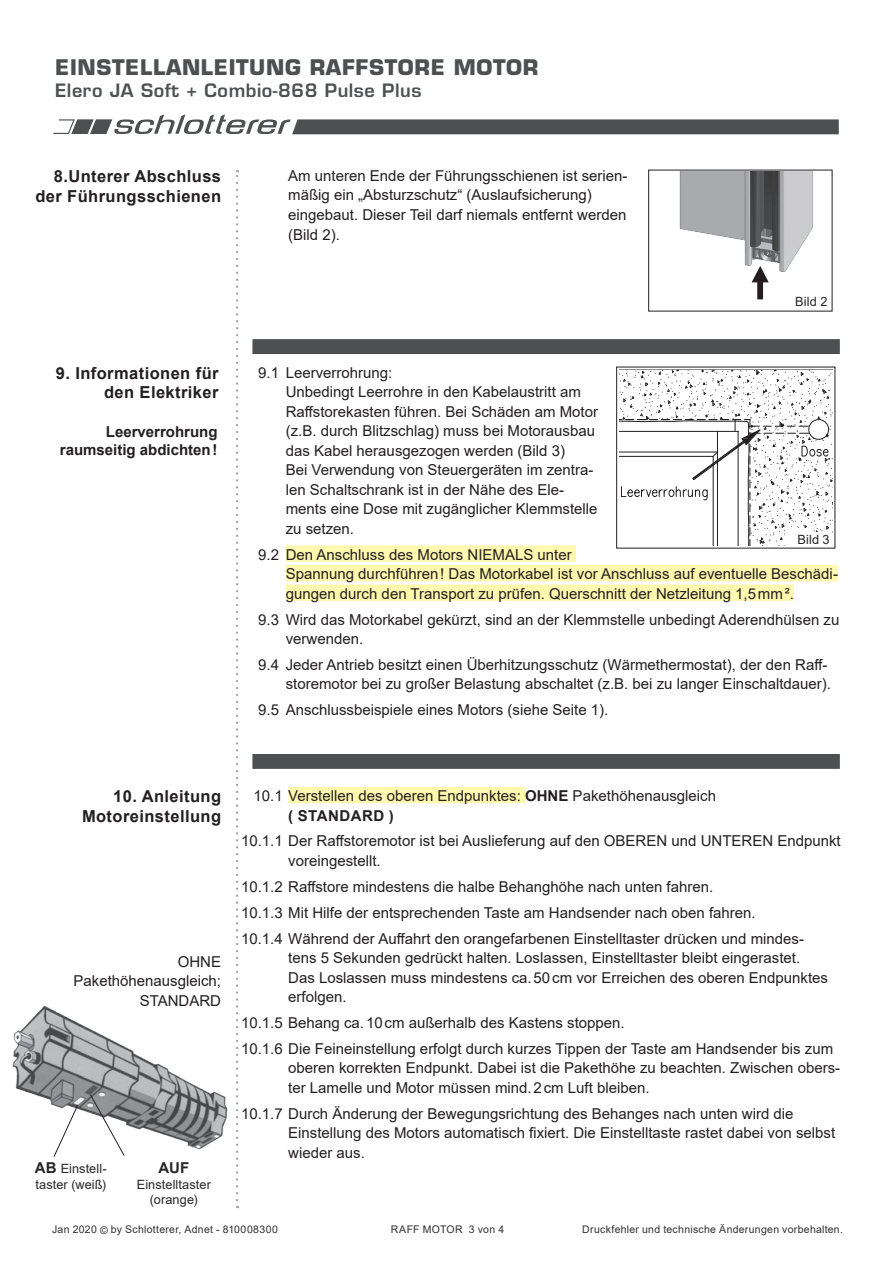
<style>
.page{position:relative;width:893px;height:1263px;background:#fff}
.page>*{position:absolute;margin:0;border:0;box-sizing:border-box;transform-origin:0 0}
.t1{font:700 21px "Eurostile LT Std";letter-spacing:.03em;color:#4e4f50}
.t2{font:600 18px "Eurostile LT Std";letter-spacing:.03em;color:#4e4f50}
.t3{font:700 16.5px/19.5px "Arial";letter-spacing:.025em;color:#231f20;text-align:right}
.t4{font:15px/19.5px "Arial";color:#231f20}
.t5{font:700 15px/18px "Arial";color:#231f20;text-align:right}
.t6{font:700 15px "Arial";letter-spacing:.035em;color:#231f20}
.t7{font:700 15px "Arial";color:#282526}
.t8{font:12.75px/15.3px "Arial";letter-spacing:.005em;color:#282526}
.t9{font:10.5px "Arial";letter-spacing:.025em;color:#312f30}
.s1{font-weight:700;font-size:15px}
.s2{font-weight:700}
</style>
<div class="page">
<svg style="left:236px;top:170px;width:2px;height:1030px"></svg>
<svg style="left:53px;top:114px;width:786px;height:20px"></svg>
<div style="left:286px;top:545px;width:290px;height:17px;background:#fff8ae"></div>
<div style="left:286px;top:565px;width:552px;height:16px;background:#fff8ae"></div>
<div style="left:286px;top:584px;width:508px;height:17px;background:#fff8ae"></div>
<div style="left:252px;top:754px;width:588px;height:15px;background:#4e4f50"></div>
<img style="left:12px;top:1006px;width:216px;height:144px">
<svg style="left:53px;top:1104px;width:25px;height:53px"></svg>
<svg style="left:90px;top:1094px;width:35px;height:62px"></svg>
<div style="left:288px;top:787px;width:237px;height:16px;background:#fff8ae"></div>
<div style="left:252px;top:339px;width:588px;height:15px;background:#4e4f50"></div>
<img style="left:679px;top:172px;width:134px;height:128px">
<div style="left:784px;top:294px;width:46px;height:15px;background:#fff"></div>
<svg style="left:619px;top:369px;width:214px;height:177px"></svg>
<div style="left:787px;top:531px;width:45px;height:15px;background:#fff"></div>
<h1 class="t1" style="left:55px;top:54px;width:485px">EINSTELLANLEITUNG RAFFSTORE MOTOR</h1>
<p class="t2" style="left:55px;top:79px;width:368px">Elero JA Soft + Combio-868 Pulse Plus</p>
<p class="t3" style="left:35px;top:167px;width:187px">8.Unterer Abschluss der Führungsschienen</p>
<p class="t3" style="left:56px;top:363px;width:164px">9. Informationen für den Elektriker</p>
<p class="t5" style="left:60px;top:423px;width:159px">Leerverrohrung raumseitig abdichten!</p>
<p class="t4" style="left:288px;top:166px;width:340px">Am unteren Ende der Führungsschienen ist serien&shy;mäßig ein „Absturzschutz“ (Auslaufsicherung) eingebaut. Dieser Teil darf niemals entfernt werden (Bild 2).</p>
<p class="t8" style="left:795px;top:294px;width:34px">Bild 2</p>
<p class="t4" style="left:286px;top:363px;width:314px;text-indent:-27px">9.1 Leerverrohrung:<br>Unbedingt Leerrohre in den Kabelaustritt am Raffstorekasten führen. Bei Schäden am Motor (z.B. durch Blitzschlag) muss bei Motorausbau das Kabel herausgezogen werden (Bild 3)<br>Bei Verwendung von Steuergeräten im zentra&shy;len Schaltschrank ist in der Nähe des Ele&shy;ments eine Dose mit zugänglicher Klemmstelle zu setzen.</p>
<p class="t4" style="left:286px;top:544px;width:554px;text-indent:-27px">9.2 Den Anschluss des Motors NIEMALS unter<br>Spannung durchführen! Das Motorkabel ist vor Anschluss auf eventuelle Beschädi&shy;gungen durch den Transport zu prüfen. Querschnitt der Netzleitung 1,5mm².</p>
<p class="t4" style="left:286px;top:609px;width:555px;text-indent:-27px">9.3 Wird das Motorkabel gekürzt, sind an der Klemmstelle unbedingt Aderendhülsen zu verwenden.</p>
<p class="t4" style="left:258px;top:655px;width:574px;text-align:right">9.4 Jeder Antrieb besitzt einen Überhitzungsschutz (Wärmethermostat), der den Raff&shy;storemotor bei zu großer Belastung abschaltet (z.B. bei zu langer Einschaltdauer).</p>
<p class="t4" style="left:258px;top:700px;width:352px">9.5 Anschlussbeispiele eines Motors (siehe Seite 1).</p>
<p class="t8" style="left:797px;top:531px;width:34px">Bild 3</p>
<p class="t3" style="left:82px;top:787px;width:141px">10. Anleitung<br>Motoreinstellung</p>
<p class="t4" style="left:73px;top:951px;width:149px;text-align:right">OHNE<br>Pakethöhenausgleich;<br>STANDARD</p>
<p class="t8" style="left:35px;top:1161px;width:73px"><span class="s1">AB</span> Einstell-- taster (weiß)</p>
<p class="t7" style="left:159px;top:1157px;width:32px">AUF</p>
<p class="t8" style="left:137px;top:1176px;width:76px;text-align:center">Einstelltaster (orange)</p>
<p class="t4" style="left:254px;top:786px;width:464px">10.1 Verstellen des oberen Endpunktes: <span class="s2">OHNE</span> Pakethöhenausgleich</p>
<p class="t4" style="left:241px;top:831px;width:601px">10.1.1 Der Raffstoremotor ist bei Auslieferung auf den OBEREN und UNTEREN Endpunkt</p>
<p class="t4" style="left:241px;top:873px;width:565px;line-height:25.8px">10.1.2 Raffstore mindestens die halbe Behanghöhe nach unten fahren.<br>10.1.3 Mit Hilfe der entsprechenden Taste am Handsender nach oben fahren.<br>10.1.4 Während der Auffahrt den orangefarbenen Einstelltaster drücken und mindes-</p>
<p class="t6" style="left:288px;top:805px;width:107px">( STANDARD )</p>
<p class="t4" style="left:288px;top:851px;width:94px">voreingestellt.</p>
<p class="t4" style="left:288px;top:948px;width:541px">tens 5 Sekunden gedrückt halten. Loslassen, Einstelltaster bleibt eingerastet.<br>Das Loslassen muss mindestens ca.50cm vor Erreichen des oberen Endpunktes erfolgen.</p>
<p class="t4" style="left:241px;top:1010px;width:594px;line-height:25.8px">10.1.5 Behang ca.10cm außerhalb des Kastens stoppen.<br>10.1.6 Die Feineinstellung erfolgt durch kurzes Tippen der Taste am Handsender bis zum</p>
<p class="t4" style="left:288px;top:1058px;width:553px">oberen korrekten Endpunkt. Dabei ist die Pakethöhe zu beachten. Zwischen obers&shy;ter Lamelle und Motor müssen mind.2cm Luft bleiben.</p>
<p class="t4" style="left:288px;top:1123px;width:548px">Einstellung des Motors automatisch fixiert. Die Einstelltaste rastet dabei von selbst wieder aus.</p>
<p class="t4" style="left:241px;top:1103px;width:554px">10.1.7 Durch Änderung der Bewegungsrichtung des Behanges nach unten wird die</p>
<p class="t9" style="left:52px;top:1222px;width:227px">Jan 2020 © by Schlotterer, Adnet - 810008300</p>
<p class="t9" style="left:391px;top:1222px;width:115px">RAFF MOTOR 3 von 4</p>
<p class="t9" style="left:582px;top:1222px;width:262px">Druckfehler und technische Änderungen vorbehalten.</p>
</div>
